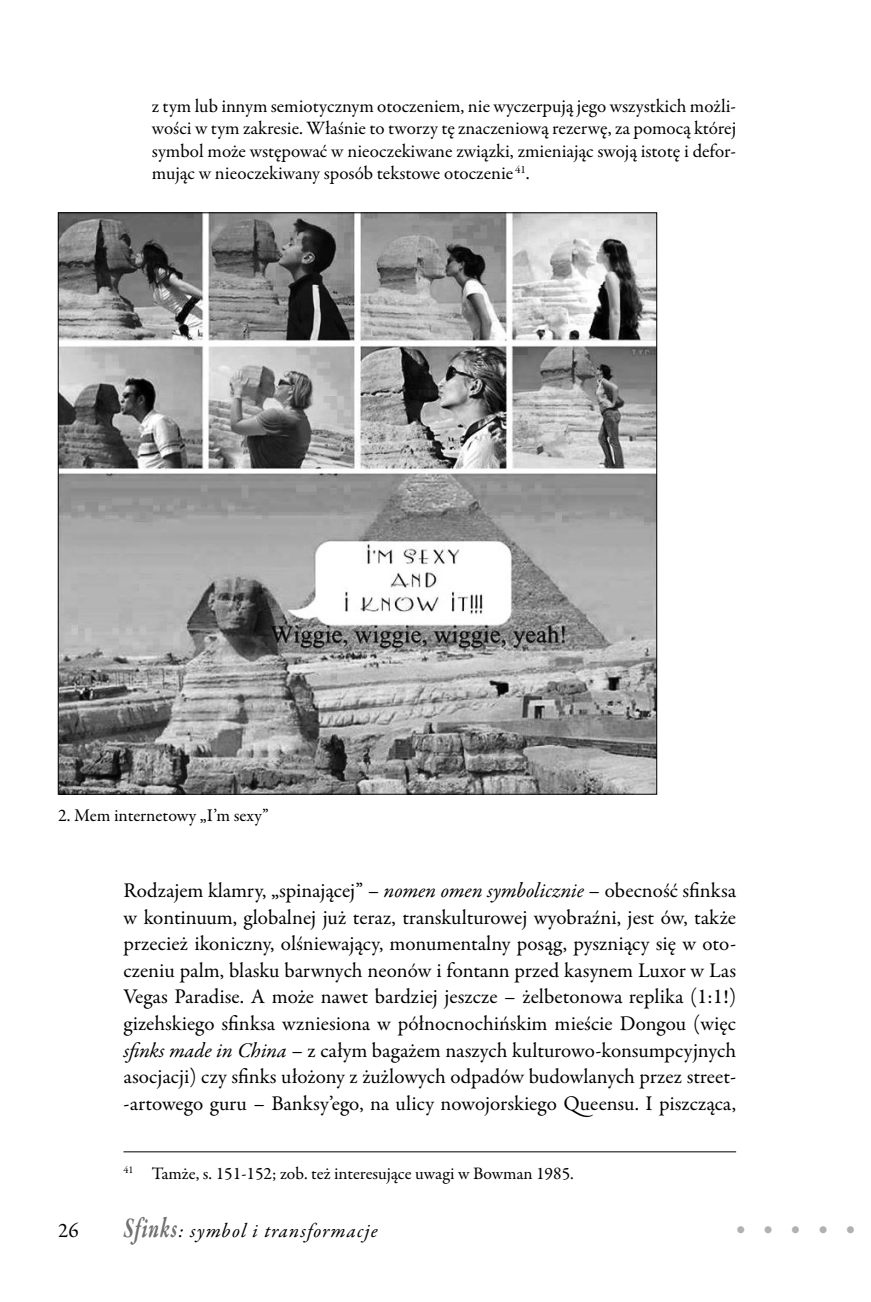
<style>
.page{position:relative;width:871px;height:1302px;background:#fff}
.page>*{position:absolute;margin:0;border:0;box-sizing:border-box;transform-origin:0 0}
.t1{font:22px "Garamond Premr Pro";color:#b1b1b1}
.t2{font:21px/26.6px "Garamond Premr Pro";color:#000;text-align:center}
.t3{font:italic 20px "Garamond Premr Pro";letter-spacing:.06em;color:#000}
.t4{font:19px/22.4px "Garamond Premr Pro";color:#000;text-align:justify}
.t5{font:18px "Garamond Premr Pro";letter-spacing:-.005em;color:#000}
.t6{font:17.6px "Garamond Premr Pro";color:#000}
.s1{font-style:italic}
.s2{font-weight:700;font-size:28.8px;color:#707070}
</style>
<div class="page">
<hr style="left:123px;top:1151px;width:613px;height:1px;background:#000">
<img style="left:60px;top:214px;width:595px;height:578px">
<p class="t4" style="left:152px;top:95px;width:585px">z tym lub innym semiotycznym otoczeniem, nie wyczerpują jego wszystkich możli&shy;wości w tym zakresie. Właśnie to tworzy tę znaczeniową rezerwę, za pomocą której symbol może wstępować w nieoczekiwane związki, zmieniając swoją istotę i defor&shy;mując w nieoczekiwany sposób tekstowe otoczenie <sup>41</sup>.</p>
<p class="t5" style="left:58px;top:804px;width:212px">2. Mem internetowy „I’m sexy”</p>
<p class="t2" style="left:123px;top:877px;width:614px">Rodzajem klamry, „spinającej” – <span class="s1">nomen omen symbolicznie</span> – obecność sfinksa w kontinuum, globalnej już teraz, transkulturowej wyobraźni, jest ów, także przecież ikoniczny, olśniewający, monumentalny posąg, pyszniący się w oto&shy;czeniu palm, blasku barwnych neonów i fontann przed kasynem Luxor w Las Vegas Paradise. A może nawet bardziej jeszcze – żelbetonowa replika (1:1!) gizehskiego sfinksa wzniesiona w północnochińskim mieście Dongou (więc <span class="s1">sfinks made in China</span> – z całym bagażem naszych kulturowo-konsumpcyjnych asocjacji) czy sfinks ułożony z żużlowych odpadów budowlanych przez street&shy;artowego guru – Banksy’ego, na ulicy nowojorskiego Queensu. I piszcząca,</p>
<p class="t6" style="left:123px;top:1162px;width:452px"><sup>41</sup> Tamże, s. 151-152; zob. też interesujące uwagi w Bowman 1985.</p>
<p class="t2" style="left:58px;top:1217px;width:22px">26</p>
<p class="t3" style="left:123px;top:1217px;width:256px"><span class="s2">Sfinks</span>: symbol i transformacje</p>
<p class="t1" style="left:736px;top:1213px;width:121px">•••••</p>
</div>
